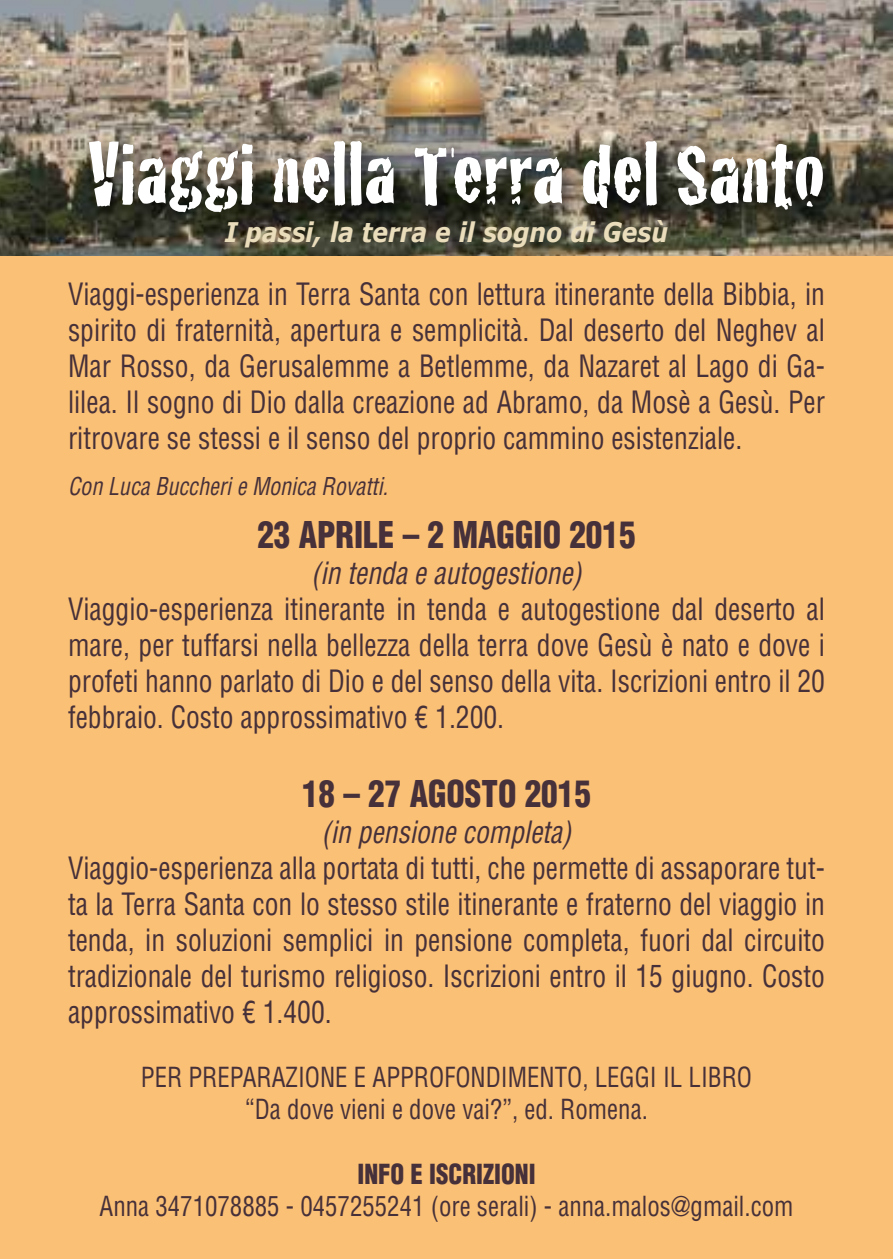
<style>
.page{position:relative;width:893px;height:1259px;background:#fac075}
.page>*{position:absolute;margin:0;border:0;box-sizing:border-box;transform-origin:0 0}
.t1{font:90px "Cracked";letter-spacing:-.005em;color:#fff}
.t2{font:900 condensed 36px "Helvetica";color:#463039;scale:.92 1}
.t3{font:condensed 30px/36px "Helvetica";color:#463039;text-align:justify;scale:.92 1}
.t4{font:italic condensed 30px "Helvetica";color:#463039;scale:.92 1}
.t5{font:condensed 27px/32.4px "Helvetica";color:#463039;text-align:center;scale:.92 1}
.t6{font:italic 700 27px "Verdana";color:#eaddbc;scale:.87 1}
.t7{font:900 condensed 27px "Helvetica";color:#463039;scale:.92 1}
.t8{font:italic condensed 24px "Helvetica";color:#463039;scale:.92 1}
</style>
<div class="page">
<img style="left:0;top:0;width:893px;height:255px">
<div style="left:80px;top:132px;width:765px;height:102px;background:#000;opacity:.75"></div>
<h1 class="t1" style="left:87px;top:103px;width:740px">Viaggi nella Terra del Santo</h1>
<p class="t6" style="left:225px;top:214px;width:511px">I passi, la terra e il sogno di Gesù</p>
<p class="t3" style="left:68px;top:275px;width:824px">Viaggi-esperienza in Terra Santa con lettura itinerante della Bibbia, in spirito di fraternità, apertura e semplicità. Dal deserto del Neghev al Mar Rosso, da Gerusalemme a Betlemme, da Nazaret al Lago di Ga&shy;lilea. Il sogno di Dio dalla creazione ad Abramo, da Mosè a Gesù. Per ritrovare se stessi e il senso del proprio cammino esistenziale.</p>
<p class="t8" style="left:68px;top:471px;width:349px">Con Luca Buccheri e Monica Rovatti.</p>
<p class="t2" style="left:257px;top:512px;width:413px">23 APRILE – 2 MAGGIO 2015</p>
<p class="t4" style="left:311px;top:554px;width:296px">(in tenda e autogestione)</p>
<p class="t3" style="left:68px;top:590px;width:824px">Viaggio-esperienza itinerante in tenda e autogestione dal deserto al mare, per tuffarsi nella bellezza della terra dove Gesù è nato e dove i profeti hanno parlato di Dio e del senso della vita. Iscrizioni entro il 20 febbraio. Costo approssimativo € 1.200.</p>
<p class="t2" style="left:302px;top:771px;width:316px">18 – 27 AGOSTO 2015</p>
<p class="t4" style="left:322px;top:813px;width:273px">(in pensione completa)</p>
<p class="t3" style="left:68px;top:850px;width:824px">Viaggio-esperienza alla portata di tutti, che permette di assaporare tut&shy;ta la Terra Santa con lo stesso stile itinerante e fraterno del viaggio in tenda, in soluzioni semplici in pensione completa, fuori dal circuito tradizionale del turismo religioso. Iscrizioni entro il 15 giugno. Costo approssimativo € 1.400.</p>
<p class="t5" style="left:141px;top:1060px;width:666px">PER PREPARAZIONE E APPROFONDIMENTO, LEGGI IL LIBRO “Da dove vieni e dove vai?”, ed. Romena.</p>
<p class="t7" style="left:357px;top:1157px;width:195px">INFO E ISCRIZIONI</p>
<p class="t5" style="left:100px;top:1190px;width:756px">Anna 3471078885 - 0457255241 (ore serali) - anna.malos@gmail.com</p>
</div>
